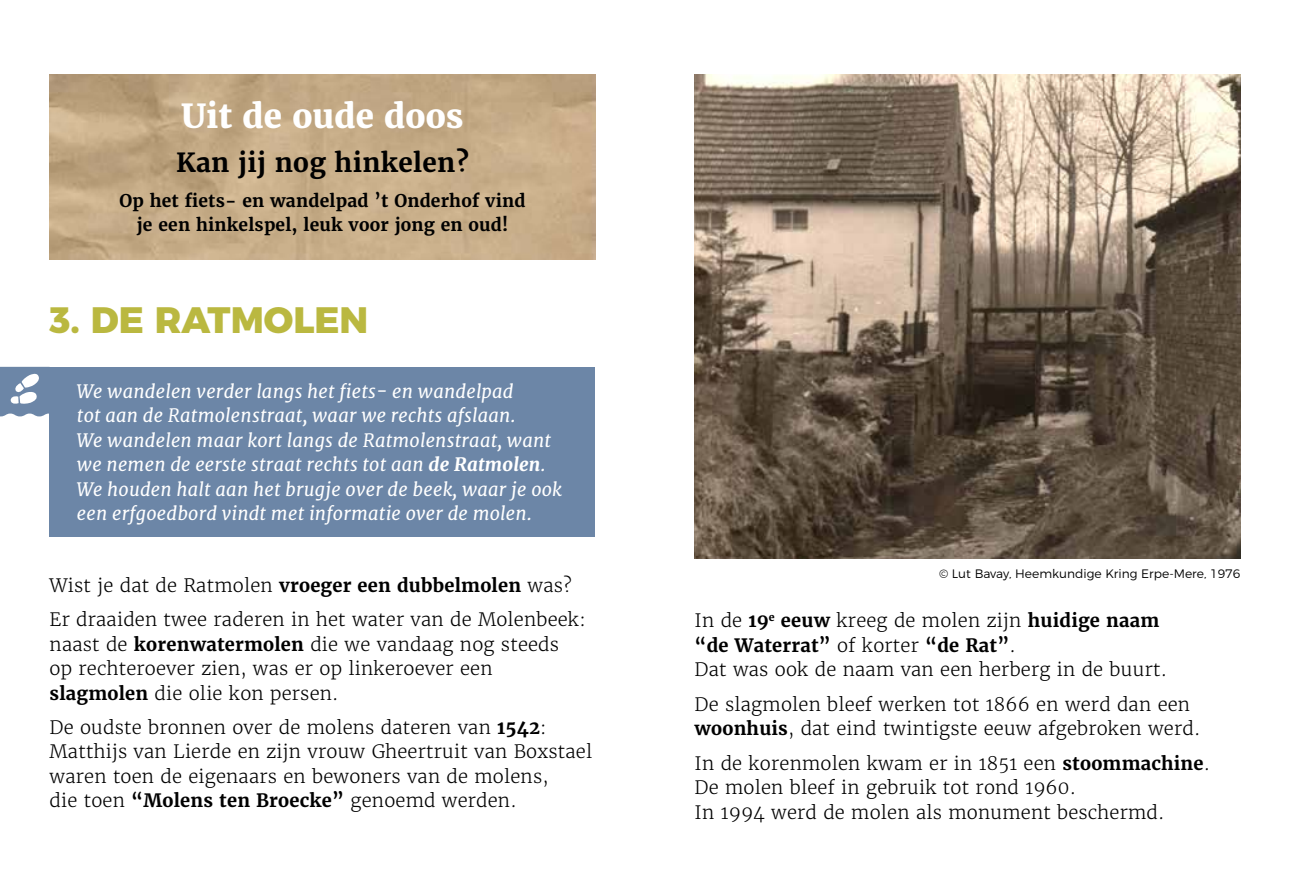
<style>
.page{position:relative;width:1290px;height:893px;background:#fff}
.page>*{position:absolute;margin:0;border:0;box-sizing:border-box;transform-origin:0 0}
.t1{font:800 36.75px "Montserrat";color:#bab840}
.t2{font:800 33.07px "Merriweather";color:#fff}
.t3{font:700 26.25px "Merriweather";letter-spacing:.01em;color:#000}
.t4{font:300 18.38px/24.5px "Merriweather";letter-spacing:.01em;color:#000}
.t5{font:italic 18.38px/24.5px "Merriweather";letter-spacing:.01em;color:#fff}
.t6{font:700 17.5px/24.5px "Merriweather";letter-spacing:.01em;color:#000;text-align:center}
.t7{font:300 12.25px "Montserrat";color:#000}
.s1{font-weight:800}
.s2{font-weight:700}
</style>
<div class="page">
<img style="left:50px;top:74px;width:545px;height:185px">
<img style="left:694px;top:74px;width:546px;height:484px">
<div style="left:50px;top:367px;width:545px;height:170px;background:#6c86a7"></div>
<svg style="left:0;top:367px;width:50px;height:49px"></svg>
<h2 class="t2" style="left:181px;top:95px;width:283px">Uit de oude doos</h2>
<h3 class="t3" style="left:176px;top:146px;width:294px">Kan jij nog hinkelen?</h3>
<p class="t6" style="left:119px;top:188px;width:408px">Op het fiets- en wandelpad ’t Onderhof vind je een hinkelspel, leuk voor jong en oud!</p>
<h1 class="t1" style="left:50px;top:290px;width:320px">3. DE RATMOLEN</h1>
<p class="t5" style="left:77px;top:379px;width:487px">We wandelen verder langs het fiets- en wandelpad<br>tot aan de Ratmolenstraat, waar we rechts afslaan.<br>We wandelen maar kort langs de Ratmolenstraat, want we nemen de eerste straat rechts tot aan <span class="s1">de Ratmolen</span>.<br>We houden halt aan het brugje over de beek, waar je ook een erfgoedbord vindt met informatie over de molen.</p>
<p class="t4" style="left:50px;top:568px;width:538px;line-height:34.5px">Wist je dat de Ratmolen <span class="s2">vroeger een dubbelmolen</span> was?<br>Er draaiden twee raderen in het water van de Molenbeek:</p>
<p class="t4" style="left:50px;top:632px;width:511px">naast de <span class="s2">korenwatermolen</span> die we vandaag nog steeds op rechteroever zien, was er op linkeroever een <span class="s2">slagmolen</span> die olie kon persen.</p>
<p class="t4" style="left:50px;top:715px;width:544px">De oudste bronnen over de molens dateren van <span class="s2">1542</span>:<br>Matthijs van Lierde en zijn vrouw Gheertruit van Boxstael waren toen de eigenaars en bewoners van de molens,<br>die toen <span class="s2">“Molens ten Broecke”</span> genoemd werden.</p>
<p class="t7" style="left:939px;top:564px;width:303px">© Lut Bavay, Heemkundige Kring Erpe-Mere, 1976</p>
<p class="t4" style="left:694px;top:608px;width:474px">In de <span class="s2">19</span><sup>e</sup> <span class="s2">eeuw</span> kreeg de molen zijn <span class="s2">huidige naam “de Waterrat”</span> of korter <span class="s2">“de Rat”</span>.<br>Dat was ook de naam van een herberg in de buurt.</p>
<p class="t4" style="left:694px;top:692px;width:507px">De slagmolen bleef werken tot 1866 en werd dan een <span class="s2">woonhuis</span>, dat eind twintigste eeuw afgebroken werd.</p>
<p class="t4" style="left:694px;top:751px;width:517px">In de korenmolen kwam er in 1851 een <span class="s2">stoommachine</span>.<br>De molen bleef in gebruik tot rond 1960.<br>In 1994 werd de molen als monument beschermd.</p>
</div>
